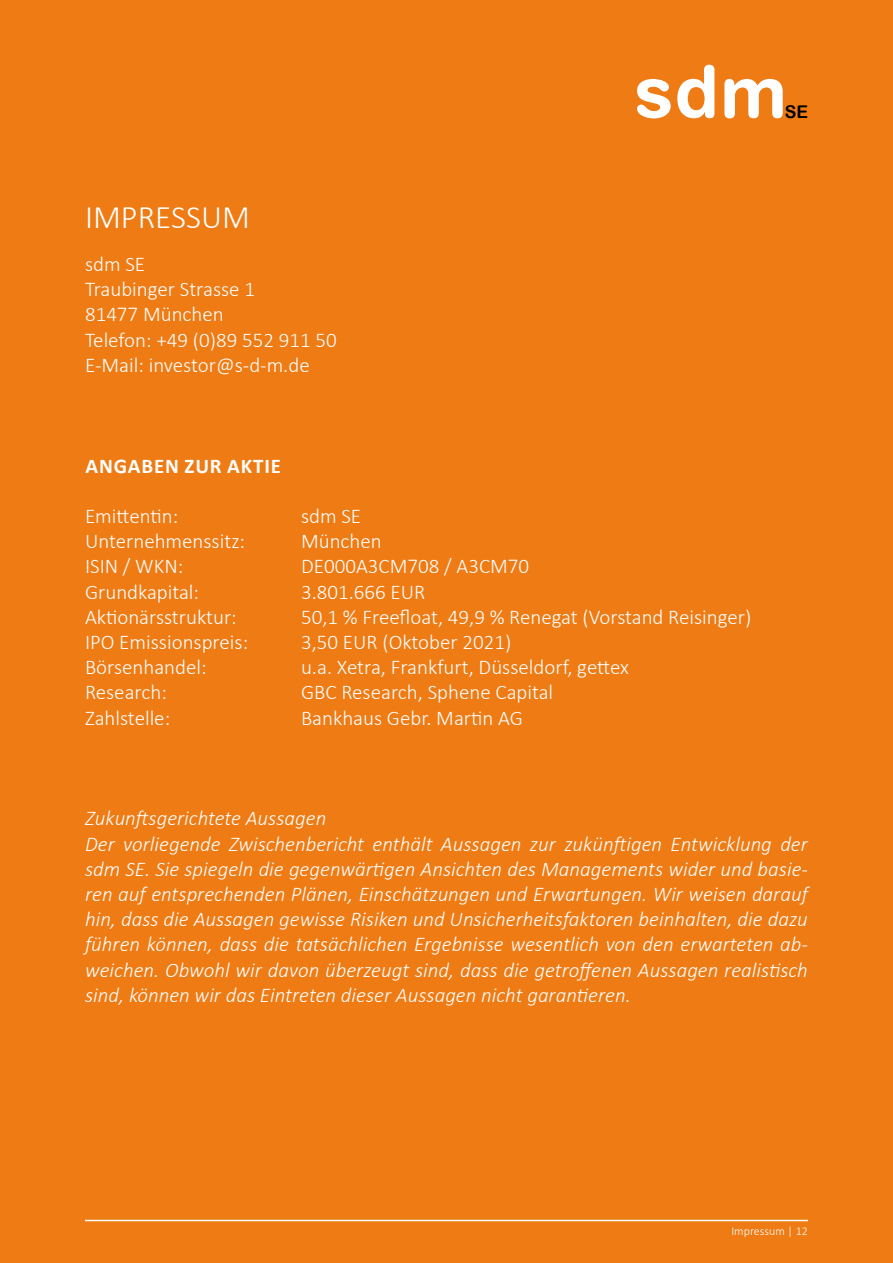
<style>
.page{position:relative;width:893px;height:1263px;background:#ef7b14}
.page>*{position:absolute;margin:0;border:0;box-sizing:border-box;transform-origin:0 0}
.t1{font:300 33px "Calibri";color:#fff}
.t2{font:italic 300 21px/25.2px "Calibri";color:#fff}
.t3{font:300 21px/25.2px "Calibri";color:#fff}
.t4{font:700 21px "Calibri";letter-spacing:.04em;color:#fff}
.t5{font:17.55px "Arial Rounded MT Bold";color:#000}
.t6{font:300 12px "Calibri";color:#fff}
</style>
<div class="page">
<svg style="left:637px;top:79px;width:34px;height:39px"></svg>
<svg style="left:724px;top:79px;width:59px;height:39px"></svg>
<svg style="left:677px;top:65px;width:37px;height:53px"></svg>
<hr style="left:85px;top:1220px;width:723px;height:1px;background:#fff">
<h1 class="t1" style="left:85px;top:196px;width:166px">IMPRESSUM</h1>
<p class="t3" style="left:85px;top:251px;width:253px">sdm SE<br>Traubinger Strasse 1<br>81477 München<br>Telefon: +49 (0)89 552 911 50<br>E-Mail: investor@s-d-m.de</p>
<p class="t4" style="left:85px;top:451px;width:197px">ANGABEN ZUR AKTIE</p>
<p class="t3" style="left:85px;top:503px;width:95px">Emittentin:</p>
<p class="t3" style="left:301px;top:503px;width:62px">sdm SE</p>
<p class="t3" style="left:85px;top:528px;width:162px">Unternehmenssitz:</p>
<p class="t3" style="left:301px;top:528px;width:82px">München</p>
<p class="t3" style="left:85px;top:553px;width:100px">ISIN / WKN:</p>
<p class="t3" style="left:301px;top:553px;width:230px">DE000A3CM708 / A3CM70</p>
<p class="t3" style="left:85px;top:579px;width:116px">Grundkapital:</p>
<p class="t3" style="left:301px;top:579px;width:126px">3.801.666 EUR</p>
<p class="t3" style="left:85px;top:604px;width:153px">Aktionärsstruktur:</p>
<p class="t3" style="left:301px;top:604px;width:452px">50,1 % Freefloat, 49,9 % Renegat (Vorstand Reisinger)</p>
<p class="t3" style="left:85px;top:629px;width:165px">IPO Emissionspreis:</p>
<p class="t3" style="left:301px;top:629px;width:212px">3,50 EUR (Oktober 2021)</p>
<p class="t3" style="left:85px;top:654px;width:123px">Börsenhandel:</p>
<p class="t3" style="left:301px;top:654px;width:329px">u.a. Xetra, Frankfurt, Düsseldorf, gettex</p>
<p class="t3" style="left:85px;top:679px;width:83px">Research:</p>
<p class="t3" style="left:301px;top:679px;width:254px">GBC Research, Sphene Capital</p>
<p class="t3" style="left:85px;top:705px;width:87px">Zahlstelle:</p>
<p class="t3" style="left:301px;top:705px;width:223px">Bankhaus Gebr. Martin AG</p>
<p class="t5" style="left:785px;top:102px;width:25px">SE</p>
<p class="t2" style="left:85px;top:805px;width:724px">Zukunftsgerichtete Aussagen<br>Der vorliegende Zwischenbericht enthält Aussagen zur zukünftigen Entwicklung der sdm SE. Sie spiegeln die gegenwärtigen Ansichten des Managements wider und basie&shy;ren auf entsprechenden Plänen, Einschätzungen und Erwartungen. Wir weisen darauf hin, dass die Aussagen gewisse Risiken und Unsicherheitsfaktoren beinhalten, die dazu führen können, dass die tatsächlichen Ergebnisse wesentlich von den erwarteten ab&shy;weichen. Obwohl wir davon überzeugt sind, dass die getroffenen Aussagen realistisch sind, können wir das Eintreten dieser Aussagen nicht garantieren.</p>
<p class="t6" style="left:731px;top:1223px;width:78px">Impressum | 12</p>
</div>
